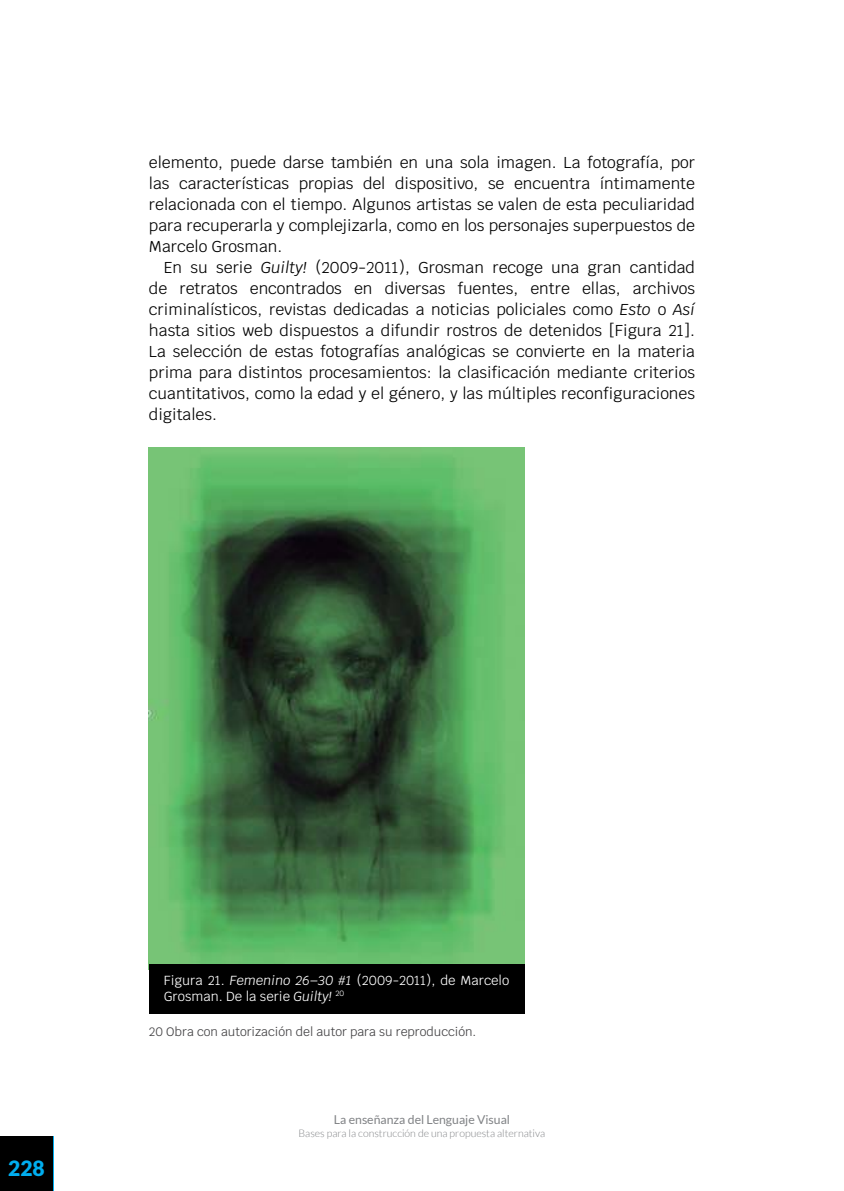
<style>
.page{position:relative;width:844px;height:1191px;background:#fff}
.page>*{position:absolute;margin:0;border:0;box-sizing:border-box;transform-origin:0 0}
.t1{font:900 21px "Lato";color:#00aeef}
.t2{font:15.75px/21px "Krub";color:#000;text-align:justify}
.t3{font:13.12px/15.8px "Krub";color:#fff}
.t4{font:12.25px "Krub";color:#414042}
.t5{font:12.25px "Lato";color:#808285}
.t6{font:300 10.5px "Lato";color:#808285}
.s1{font-style:italic}
</style>
<div class="page">
<div style="left:0;top:1136px;width:53px;height:55px;background:#000"></div>
<img style="left:149px;top:448px;width:375px;height:516px">
<div style="left:149px;top:964px;width:375px;height:49px;background:#000"></div>
<p class="t2" style="left:149px;top:152px;width:547px">elemento, puede darse también en una sola imagen. La fotografía, por las características propias del dispositivo, se encuentra íntimamente relacionada con el tiempo. Algunos artistas se valen de esta peculiaridad para recuperarla y complejizarla, como en los personajes superpuestos de Marcelo Grosman.</p>
<p class="t2" style="left:149px;top:257px;width:547px;text-indent:15px">En su serie <span class="s1">Guilty!</span> (2009-2011), Grosman recoge una gran cantidad de retratos encontrados en diversas fuentes, entre ellas, archivos criminalísticos, revistas dedicadas a noticias policiales como <span class="s1">Esto</span> o <span class="s1">Así </span>hasta sitios web dispuestos a difundir rostros de detenidos [Figura 21].<br>La selección de estas fotografías analógicas se convierte en la materia prima para distintos procesamientos: la clasificación mediante criterios cuantitativos, como la edad y el género, y las múltiples reconfiguraciones digitales.</p>
<h1 class="t1" style="left:8px;top:1156px;width:38px">228</h1>
<p class="t3" style="left:164px;top:972px;width:347px">Figura 21. <span class="s1">Femenino 26–30 #1</span> (2009-2011), de Marcelo<br>Grosman. De la serie <span class="s1">Guilty!</span> <sup>20</sup></p>
<p class="t4" style="left:149px;top:1021px;width:329px">20 Obra con autorización del autor para su reproducción.</p>
<p class="t5" style="left:334px;top:1113px;width:178px">La enseñanza del Lenguaje Visual</p>
<p class="t6" style="left:298px;top:1127px;width:248px">Bases para la construcción de una propuesta alternativa</p>
</div>
